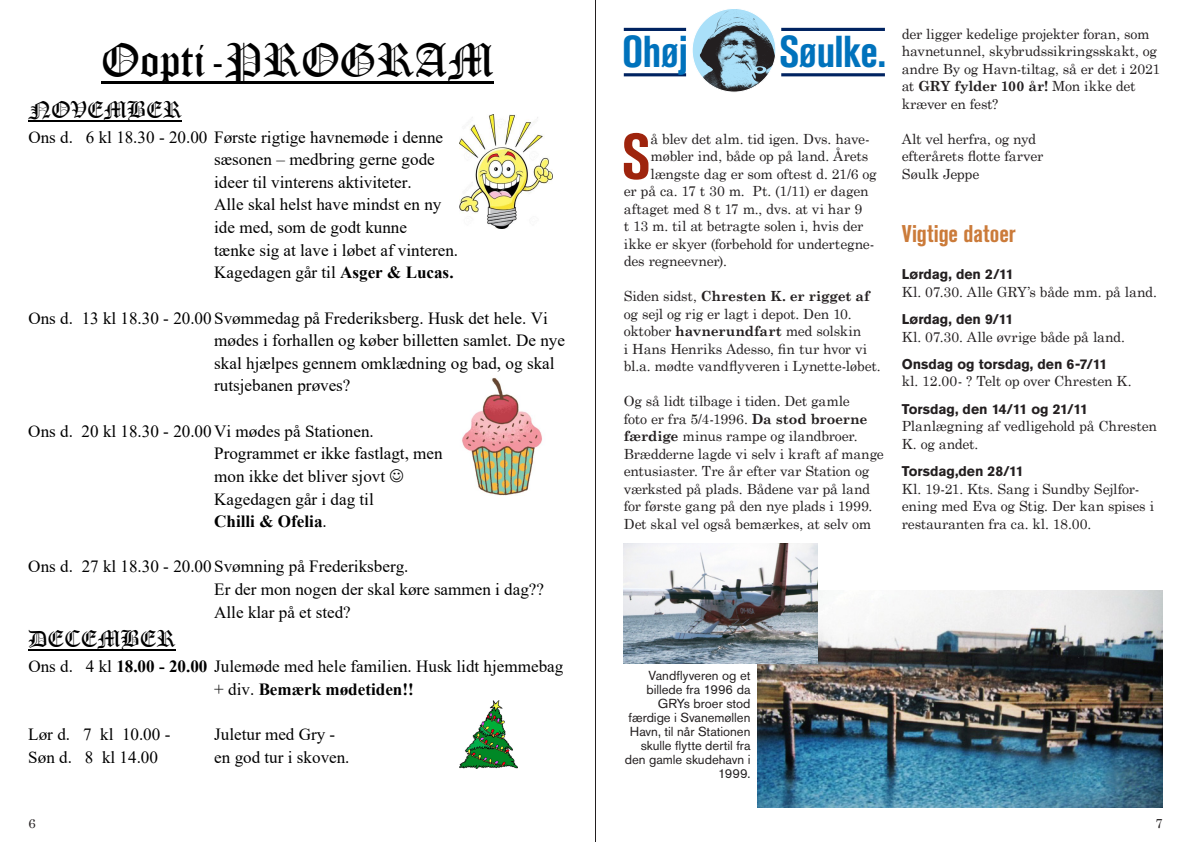
<style>
.page{position:relative;width:1191px;height:842px;background:#fff}
.page>*{position:absolute;margin:0;border:0;box-sizing:border-box;transform-origin:0 0}
.brød{font:700 condensed 63.6px "Akzidenz Grotesk BE";color:#9e240d}
.t1{font:45.6px "Old English Text";color:#000}
.stor_overskrift_vers{font:700 condensed 44.3px "Akzidenz Grotesk BE";letter-spacing:-.005em;color:#0072bc}
.brød-2{font:700 condensed 24px "Akzidenz Grotesk BE";letter-spacing:-.005em;color:#cb7b3a}
.t2{font:22.8px "Old English Text";color:#000}
.t3{font:17.1px/22.6px "Times New Roman";color:#000}
.brød-3{font:14px/17.5px "Century Schoolbook";letter-spacing:-.015em;color:#231f20}
.billedtekst{font:13px/14px "Akzidenz Grotesk BE";color:#231f20;text-align:right}
.t4{font:13px "Century Schoolbook";color:#231f20}
.s1{font-weight:700}
.s2{font-family:"Akzidenz Grotesk BE";font-weight:700}
</style>
<div class="page">
<img style="left:460px;top:114px;width:92px;height:115px">
<img style="left:462px;top:378px;width:80px;height:118px">
<img style="left:459px;top:700px;width:58px;height:69px">
<hr style="left:101px;top:81px;width:393px;height:2px;background:#000">
<hr style="left:28px;top:120px;width:154px;height:1px;background:#000">
<hr style="left:28px;top:649px;width:148px;height:1px;background:#000">
<img style="left:758px;top:591px;width:404px;height:217px">
<img style="left:624px;top:543px;width:193px;height:121px">
<hr style="left:595px;top:0;width:1px;height:842px;background:#231f20">
<hr style="left:624px;top:28px;width:62px;height:3px;background:#002361">
<hr style="left:624px;top:73px;width:62px;height:3px;background:#002361">
<img style="left:692px;top:8px;width:84px;height:84px;border-radius:42px">
<hr style="left:781px;top:28px;width:104px;height:3px;background:#002361">
<hr style="left:781px;top:73px;width:104px;height:3px;background:#002361">
<p class="t1" style="left:101px;top:31px;width:394px">Oopti-PROGRAM</p>
<p class="t2" style="left:28px;top:95px;width:155px">NOVEMBER</p>
<p class="t3" style="left:214px;top:125px;width:245px;text-indent:-186px">Ons d. 6 kl 18.30 - 20.00 Første rigtige havnemøde i denne sæsonen – medbring gerne gode ideer til vinterens aktiviteter.<br>Alle skal helst have mindst en ny ide med, som de godt kunne<br>tænke sig at lave i løbet af vinteren.<br>Kagedagen går til <span class="s1">Asger &amp; Lucas.</span></p>
<p class="t3" style="left:214px;top:306px;width:352px;text-indent:-186px">Ons d. 13 kl 18.30 - 20.00 Svømmedag på Frederiksberg. Husk det hele. Vi mødes i forhallen og køber billetten samlet. De nye skal hjælpes gennem omklædning og bad, og skal rutsjebanen prøves?</p>
<p class="t3" style="left:214px;top:419px;width:230px;text-indent:-186px">Ons d. 20 kl 18.30 - 20.00Vi mødes på Stationen.<br>Programmet er ikke fastlagt, men mon ikke det bliver sjovt ☺<br>Kagedagen går i dag til<br><span class="s1">Chilli &amp; Ofelia</span>.</p>
<p class="t3" style="left:214px;top:555px;width:331px;text-indent:-186px">Ons d. 27 kl 18.30 - 20.00 Svømning på Frederiksberg.<br>Er der mon nogen der skal køre sammen i dag??<br>Alle klar på et sted?</p>
<p class="t2" style="left:28px;top:624px;width:149px">DECEMBER</p>
<p class="t3" style="left:214px;top:654px;width:350px;text-indent:-186px">Ons d. 4 kl <span class="s1">18.00 - 20.00</span> Julemøde med hele familien. Husk lidt hjemmebag + div. <span class="s1">Bemærk mødetiden!!</span></p>
<p class="t3" style="left:28px;top:722px;width:143px">Lør d. 7 kl 10.00 -</p>
<p class="t3" style="left:214px;top:722px;width:123px">Juletur med Gry -</p>
<p class="t3" style="left:28px;top:745px;width:131px">Søn d. 8 kl 14.00</p>
<p class="t3" style="left:214px;top:745px;width:137px">en god tur i skoven.</p>
<p class="stor_overskrift_vers" style="left:622px;top:26px;width:67px">Ohøj</p>
<p class="stor_overskrift_vers" style="left:779px;top:26px;width:108px">Søulke.</p>
<p class="brød" style="left:621px;top:120px;width:31px">S</p>
<p class="brød-3" style="left:650px;top:129px;width:221px">å blev det alm. tid igen. Dvs. have-</p>
<p class="brød-3" style="left:650px;top:146px;width:219px">møbler ind, både op på land. Årets</p>
<p class="brød-3" style="left:650px;top:164px;width:228px">længste dag er som oftest d. 21/6 og</p>
<p class="brød-3" style="left:624px;top:181px;width:246px">er på ca. 17 t 30 m. Pt. (1/11) er dagen</p>
<p class="brød-3" style="left:624px;top:199px;width:240px">aftaget med 8 t 17 m., dvs. at vi har 9</p>
<p class="brød-3" style="left:624px;top:216px;width:241px">t 13 m. til at betragte solen i, hvis der</p>
<p class="brød-3" style="left:624px;top:234px;width:252px">ikke er skyer (forbehold for undertegne-</p>
<p class="brød-3" style="left:624px;top:251px;width:105px">des regneevner).</p>
<p class="brød-3" style="left:624px;top:286px;width:258px">Siden sidst, <span class="s1">Chresten K. er rigget af </span>og sejl og rig er lagt i depot. Den 10. oktober <span class="s1">havnerundfart</span> med solskin<br>i Hans Henriks Adesso, fin tur hvor vi bl.a. mødte vandflyveren i Lynette-løbet.</p>
<p class="brød-3" style="left:624px;top:391px;width:261px">Og så lidt tilbage i tiden. Det gamle<br>foto er fra 5/4-1996. <span class="s1">Da stod broerne færdige</span> minus rampe og ilandbroer.<br>Brædderne lagde vi selv i kraft af mange entusiaster. Tre år efter var Station og værksted på plads. Bådene var på land for første gang på den nye plads i 1999.</p>
<p class="brød-3" style="left:624px;top:514px;width:249px">Det skal vel også bemærkes, at selv om</p>
<p class="brød-3" style="left:901px;top:24px;width:260px">der ligger kedelige projekter foran, som havnetunnel, skybrudssikringsskakt, og andre By og Havn-tiltag, så er det i 2021 at <span class="s1">GRY fylder 100 år!</span> Mon ikke det kræver en fest?</p>
<p class="brød-3" style="left:901px;top:129px;width:136px">Alt vel herfra, og nyd</p>
<p class="brød-3" style="left:901px;top:146px;width:143px">efterårets flotte farver</p>
<p class="brød-3" style="left:901px;top:164px;width:79px">Søulk Jeppe</p>
<p class="brød-2" style="left:901px;top:220px;width:115px">Vigtige datoer</p>
<p class="brød-3" style="left:901px;top:264px;width:257px"><span class="s2">Lørdag, den 2/11<br></span>Kl. 07.30. Alle GRY’s både mm. på land.</p>
<p class="brød-3" style="left:901px;top:309px;width:225px"><span class="s2">Lørdag, den 9/11<br></span>Kl. 07.30. Alle øvrige både på land.</p>
<p class="brød-3" style="left:901px;top:354px;width:231px"><span class="s2">Onsdag og torsdag, den 6-7/11<br></span>kl. 12.00- ? Telt op over Chresten K.</p>
<p class="brød-3" style="left:901px;top:399px;width:257px"><span class="s2">Torsdag, den 14/11 og 21/11<br></span>Planlægning af vedligehold på Chresten<br>K. og andet.</p>
<p class="brød-3" style="left:901px;top:461px;width:254px"><span class="s2">Torsdag,den 28/11<br></span>Kl. 19-21. Kts. Sang i Sundby Sejlfor&shy;ening med Eva og Stig. Der kan spises i restauranten fra ca. kl. 18.00.</p>
<p class="billedtekst" style="left:625px;top:669px;width:127px">Vandflyveren og et billede fra 1996 da<br>GRYs broer stod færdige i Svanemøllen<br>Havn, til når Stationen skulle flytte dertil fra den gamle skudehavn i<br>1999.</p>
<p class="t4" style="left:28px;top:812px;width:9px">6</p>
<p class="t4" style="left:1155px;top:812px;width:9px">7</p>
</div>
